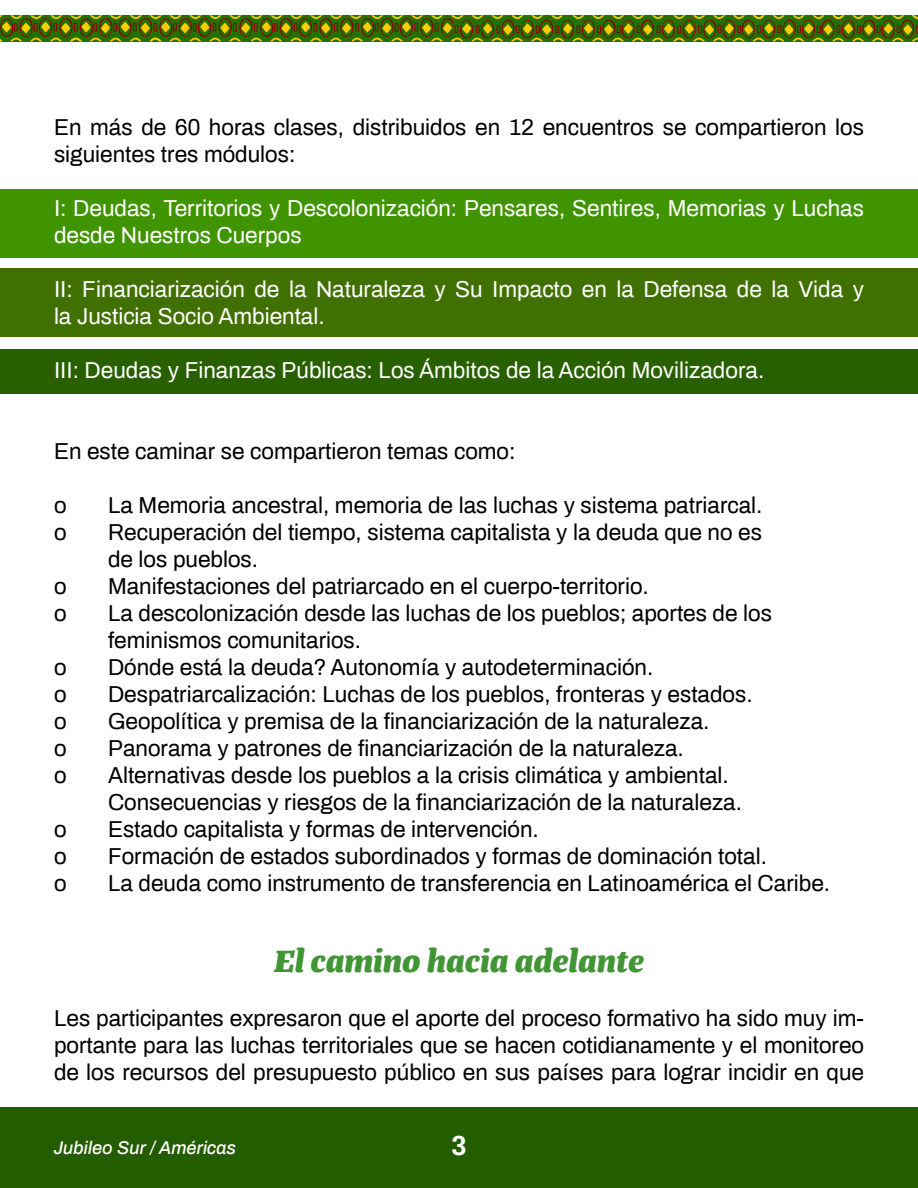
<style>
.page{position:relative;width:918px;height:1188px;background:#fff}
.page>*{position:absolute;margin:0;border:0;box-sizing:border-box;transform-origin:0 0}
.t1{font:italic 500 33px "Tanger Serif";color:#419535}
.t2{font:700 27px "Archivo";color:#fff}
.t3{font:22.5px/27px "Archivo";color:#000}
.t4{font:22.5px/27px "Archivo";color:#fff}
.t5{font:italic 500 18px "Archivo";color:#fff}
</style>
<div class="page">
<div style="left:0;top:1107px;width:918px;height:81px;background:#245c00"></div>
<svg style="left:0;top:15px;width:918px;height:26px;background:#587100"></svg>
<div style="left:0;top:189px;width:918px;height:68px;background:#409400"></div>
<div style="left:0;top:269px;width:918px;height:68px;background:#407100"></div>
<div style="left:0;top:349px;width:918px;height:44px;background:#286000"></div>
<p class="t3" style="left:54px;top:113px;width:812px">En más de 60 horas clases, distribuidos en 12 encuentros se compartieron los siguientes tres módulos:</p>
<p class="t4" style="left:54px;top:194px;width:811px">I: Deudas, Territorios y Descolonización: Pensares, Sentires, Memorias y Luchas desde Nuestros Cuerpos</p>
<p class="t4" style="left:54px;top:275px;width:811px">II: Financiarización de la Naturaleza y Su Impacto en la Defensa de la Vida y la Justicia Socio Ambiental.</p>
<p class="t4" style="left:54px;top:356px;width:712px">III: Deudas y Finanzas Públicas: Los Ámbitos de la Acción Movilizadora.</p>
<p class="t3" style="left:54px;top:437px;width:463px">En este caminar se compartieron temas como:</p>
<p class="t3" style="left:54px;top:491px;width:14px">o</p>
<p class="t3" style="left:108px;top:491px;width:656px">La Memoria ancestral, memoria de las luchas y sistema patriarcal.</p>
<p class="t3" style="left:54px;top:518px;width:14px">o</p>
<p class="t3" style="left:108px;top:518px;width:656px">Recuperación del tiempo, sistema capitalista y la deuda que no es de los pueblos.</p>
<p class="t3" style="left:54px;top:572px;width:14px">o</p>
<p class="t3" style="left:108px;top:572px;width:542px">Manifestaciones del patriarcado en el cuerpo-territorio.</p>
<p class="t3" style="left:54px;top:599px;width:14px">o</p>
<p class="t3" style="left:108px;top:599px;width:666px">La descolonización desde las luchas de los pueblos; aportes de los feminismos comunitarios.</p>
<p class="t3" style="left:54px;top:653px;width:14px">o</p>
<p class="t3" style="left:108px;top:653px;width:547px">Dónde está la deuda? Autonomía y autodeterminación.</p>
<p class="t3" style="left:54px;top:680px;width:14px">o</p>
<p class="t3" style="left:108px;top:680px;width:646px">Despatriarcalización: Luchas de los pueblos, fronteras y estados.</p>
<p class="t3" style="left:54px;top:707px;width:14px">o</p>
<p class="t3" style="left:108px;top:707px;width:603px">Geopolítica y premisa de la financiarización de la naturaleza.</p>
<p class="t3" style="left:54px;top:734px;width:14px">o</p>
<p class="t3" style="left:108px;top:734px;width:577px">Panorama y patrones de financiarización de la naturaleza.</p>
<p class="t3" style="left:54px;top:761px;width:14px">o</p>
<p class="t3" style="left:108px;top:761px;width:636px">Alternativas desde los pueblos a la crisis climática y ambiental.<br>Consecuencias y riesgos de la financiarización de la naturaleza.</p>
<p class="t3" style="left:54px;top:815px;width:14px">o</p>
<p class="t3" style="left:108px;top:815px;width:432px">Estado capitalista y formas de intervención.</p>
<p class="t3" style="left:54px;top:842px;width:14px">o</p>
<p class="t3" style="left:108px;top:842px;width:661px">Formación de estados subordinados y formas de dominación total.</p>
<p class="t3" style="left:54px;top:869px;width:14px">o</p>
<p class="t3" style="left:108px;top:869px;width:724px">La deuda como instrumento de transferencia en Latinoamérica el Caribe.</p>
<h1 class="t1" style="left:274px;top:935px;width:372px">El camino hacia adelante</h1>
<p class="t3" style="left:54px;top:1004px;width:812px;text-align:justify">Les participantes expresaron que el aporte del proceso formativo ha sido muy im&shy;portante para las luchas territoriales que se hacen cotidianamente y el monitoreo de los recursos del presupuesto público en sus países para lograr incidir en que</p>
<p class="t5" style="left:54px;top:1135px;width:184px">Jubileo Sur / Américas</p>
<p class="t2" style="left:451px;top:1127px;width:17px">3</p>
</div>
